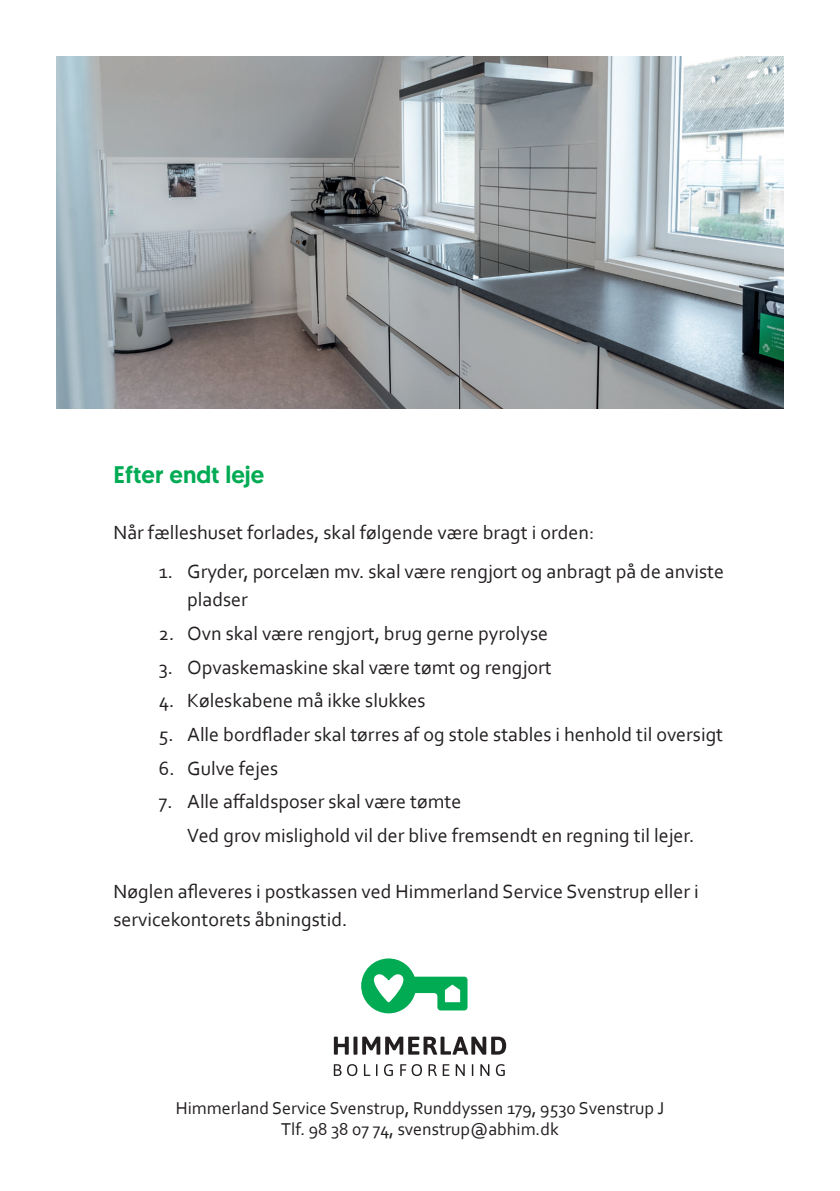
<style>
.page{position:relative;width:840px;height:1191px;background:#fff}
.page>*{position:absolute;margin:0;border:0;box-sizing:border-box;transform-origin:0 0}
.t1{font:500 24px "Geomanist";color:#00ab54}
.t2{font:20px/28px "Corbel";color:#231f20}
.t3{font:18px/21.6px "Corbel";color:#231f20;text-align:center}
</style>
<div class="page">
<img style="left:57px;top:57px;width:725px;height:351px">
<svg style="left:333px;top:1036px;width:15px;height:18px"></svg>
<svg style="left:353px;top:1036px;width:4px;height:18px"></svg>
<svg style="left:362px;top:1036px;width:144px;height:18px"></svg>
<svg style="left:333px;top:1064px;width:8px;height:12px"></svg>
<svg style="left:347px;top:1064px;width:10px;height:12px"></svg>
<svg style="left:364px;top:1064px;width:6px;height:12px"></svg>
<svg style="left:376px;top:1064px;width:1px;height:12px"></svg>
<svg style="left:384px;top:1064px;width:8px;height:12px"></svg>
<svg style="left:400px;top:1064px;width:22px;height:12px"></svg>
<svg style="left:428px;top:1064px;width:8px;height:12px"></svg>
<svg style="left:442px;top:1064px;width:7px;height:12px"></svg>
<svg style="left:455px;top:1064px;width:9px;height:12px"></svg>
<svg style="left:471px;top:1064px;width:2px;height:12px"></svg>
<svg style="left:480px;top:1064px;width:9px;height:12px"></svg>
<svg style="left:495px;top:1064px;width:9px;height:12px"></svg>
<svg style="left:361px;top:958px;width:106px;height:55px"></svg>
<p class="t1" style="left:113px;top:459px;width:152px">Efter endt leje</p>
<p class="t2" style="left:113px;top:518px;width:482px">Når fælleshuset forlades, skal følgende være bragt i orden:</p>
<p class="t2" style="left:187px;top:557px;width:538px;text-indent:-28px">1. Gryder, porcelæn mv. skal være rengjort og anbragt på de anviste pladser</p>
<p class="t2" style="left:159px;top:619px;width:390px">2. Ovn skal være rengjort, brug gerne pyrolyse</p>
<p class="t2" style="left:159px;top:652px;width:394px">3. Opvaskemaskine skal være tømt og rengjort</p>
<p class="t2" style="left:159px;top:686px;width:268px">4. Køleskabene må ikke slukkes</p>
<p class="t2" style="left:159px;top:720px;width:565px">5. Alle bordflader skal tørres af og stole stables i henhold til oversigt</p>
<p class="t2" style="left:159px;top:753px;width:121px">6. Gulve fejes</p>
<p class="t2" style="left:187px;top:784px;width:508px;line-height:33.6px;text-indent:-28px">7. Alle affaldsposer skal være tømte<br>Ved grov mislighold vil der blive fremsendt en regning til lejer.</p>
<p class="t2" style="left:113px;top:877px;width:586px">Nøglen afleveres i postkassen ved Himmerland Service Svenstrup eller i servicekontorets åbningstid.</p>
<p class="t3" style="left:176px;top:1096px;width:489px">Himmerland Service Svenstrup, Runddyssen 179, 9530 Svenstrup J<br>Tlf. 98 38 07 74, svenstrup@abhim.dk</p>
</div>
